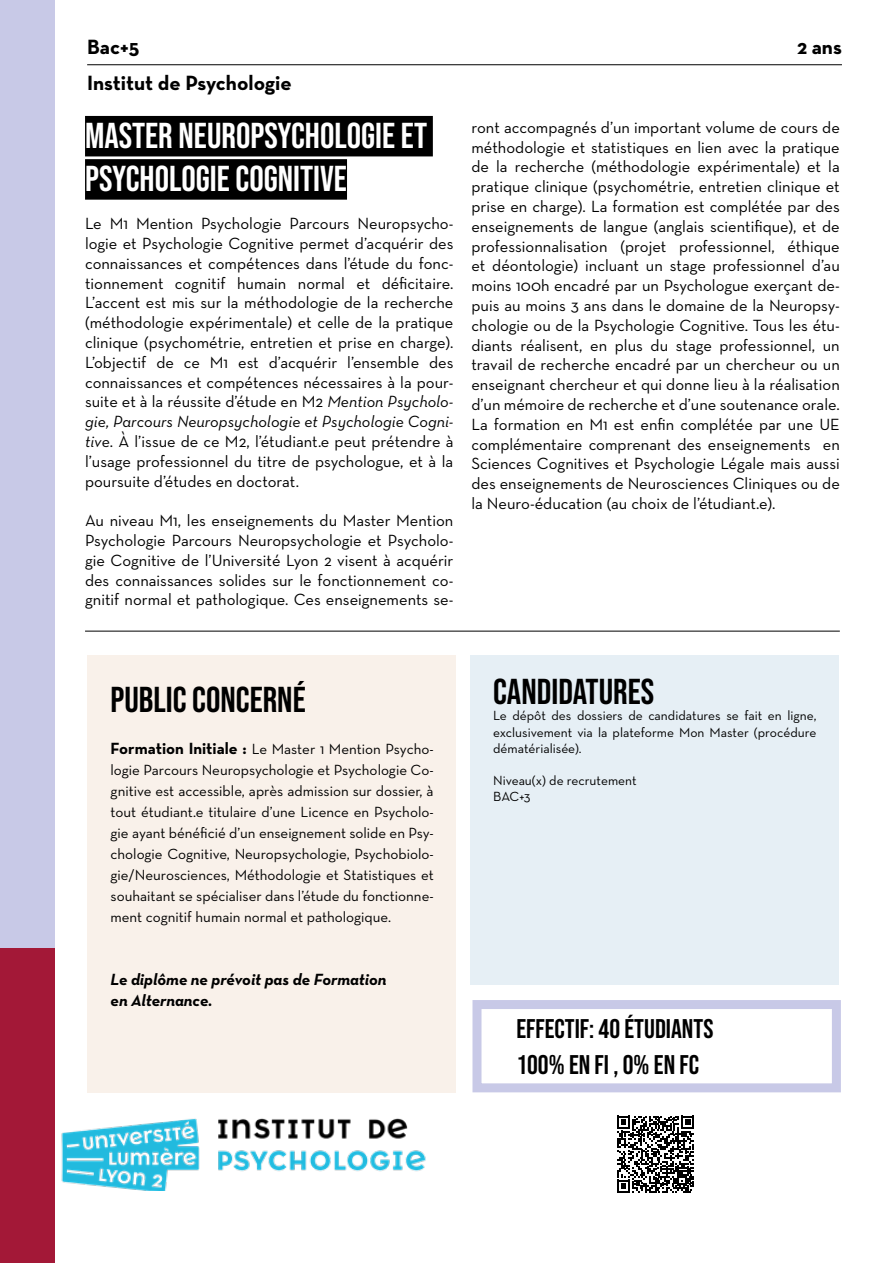
<style>
.page{position:relative;width:893px;height:1263px;background:#fff}
.page>*{position:absolute;margin:0;border:0;box-sizing:border-box;transform-origin:0 0}
.t1{font:36px/43.2px "Bebas Neue";color:#fff}
.t2{font:36px "Bebas Neue";color:#000}
.t3{font:27px/36px "Bebas Neue";color:#000}
.t4{font:700 21px/36.6px "Neutra Text";color:#000}
.t5{font:16.5px/19.8px "Neutra Text";color:#000;text-align:justify}
.t6{font:italic 700 16.5px/21px "Neutra Text";color:#000}
.t7{font:15px/21px "Neutra Text";color:#000;text-align:justify}
.t8{font:13.5px/16.2px "Neutra Text";color:#000;text-align:justify}
.s1{font-style:italic}
.s2{font-weight:700;font-size:16.5px}
</style>
<div class="page">
<div style="left:0;top:0;width:54px;height:1263px;background:#c8c9e7"></div>
<div style="left:0;top:948px;width:54px;height:315px;background:#a31837"></div>
<hr style="left:87px;top:64px;width:755px;height:1px;background:#000">
<hr style="left:85px;top:631px;width:755px;height:1px;background:#000">
<div style="left:85px;top:116px;width:348px;height:40px;background:#000"></div>
<div style="left:85px;top:159px;width:262px;height:41px;background:#000"></div>
<div style="left:87px;top:655px;width:369px;height:437px;background:#f9f1ea"></div>
<div style="left:471px;top:655px;width:368px;height:329px;background:#e6eff5"></div>
<div style="left:472px;top:1000px;width:369px;height:92px;border:9px solid #c8c9e7"></div>
<svg style="left:617px;top:1116px;width:77px;height:77px"></svg>
<img style="left:54px;top:1108px;width:372px;height:83px">
<p class="t4" style="left:87px;top:28px;width:206px">Bac+5<br>Institut de Psychologie</p>
<p class="t4" style="left:797px;top:28px;width:46px">2 ans</p>
<h1 class="t1" style="left:85px;top:114px;width:344px">MASTER NEUROPSYCHOLOGIE ET<br>PSYCHOLOGIE COGNITIVE</h1>
<p class="t5" style="left:85px;top:213px;width:370px">Le M1 Mention Psychologie Parcours Neuropsycho&shy;logie et Psychologie Cognitive permet d’acquérir des connaissances et compétences dans l’étude du fonc&shy;tionnement cognitif humain normal et déficitaire.<br>L’accent est mis sur la méthodologie de la recherche (méthodologie expérimentale) et celle de la pratique clinique (psychométrie, entretien et prise en charge).<br>L’objectif de ce M1 est d’acquérir l’ensemble des connaissances et compétences nécessaires à la pour&shy;suite et à la réussite d’étude en M2 <span class="s1">Mention Psycholo&shy;gie, Parcours Neuropsychologie et Psychologie Cogni&shy;tive</span>. À l’issue de ce M2, l’étudiant.e peut prétendre à l’usage professionnel du titre de psychologue, et à la poursuite d’études en doctorat.</p>
<p class="t5" style="left:85px;top:510px;width:370px">Au niveau M1, les enseignements du Master Mention Psychologie Parcours Neuropsychologie et Psycholo&shy;gie Cognitive de l’Université Lyon 2 visent à acquérir des connaissances solides sur le fonctionnement co&shy;gnitif normal et pathologique. Ces enseignements se-</p>
<p class="t5" style="left:471px;top:117px;width:370px">ront accompagnés d’un important volume de cours de méthodologie et statistiques en lien avec la pratique de la recherche (méthodologie expérimentale) et la pratique clinique (psychométrie, entretien clinique et prise en charge). La formation est complétée par des enseignements de langue (anglais scientifique), et de professionnalisation (projet professionnel, éthique et déontologie) incluant un stage professionnel d’au moins 100h encadré par un Psychologue exerçant de&shy;puis au moins 3 ans dans le domaine de la Neuropsy&shy;chologie ou de la Psychologie Cognitive. Tous les étu&shy;diants réalisent, en plus du stage professionnel, un travail de recherche encadré par un chercheur ou un enseignant chercheur et qui donne lieu à la réalisation d’un mémoire de recherche et d’une soutenance orale.<br>La formation en M1 est enfin complétée par une UE complémentaire comprenant des enseignements en Sciences Cognitives et Psychologie Légale mais aussi des enseignements de Neurosciences Cliniques ou de la Neuro-éducation (au choix de l’étudiant.e).</p>
<h1 class="t2" style="left:111px;top:679px;width:197px">PUBLIC CONCERNÉ</h1>
<p class="t7" style="left:111px;top:738px;width:325px"><span class="s2">Formation Initiale :</span> Le Master 1 Mention Psycho&shy;logie Parcours Neuropsychologie et Psychologie Co&shy;gnitive est accessible, après admission sur dossier, à tout étudiant.e titulaire d’une Licence en Psycholo&shy;gie ayant bénéficié d’un enseignement solide en Psy&shy;chologie Cognitive, Neuropsychologie, Psychobiolo&shy;gie/Neurosciences, Méthodologie et Statistiques et souhaitant se spécialiser dans l’étude du fonctionne&shy;ment cognitif humain normal et pathologique.</p>
<p class="t6" style="left:111px;top:968px;width:278px">Le diplôme ne prévoit pas de Formation en Alternance.</p>
<h1 class="t2" style="left:493px;top:671px;width:163px">CANDIDATURES</h1>
<p class="t8" style="left:493px;top:707px;width:325px">Le dépôt des dossiers de candidatures se fait en ligne, exclusivement via la plateforme Mon Master (procédure dématérialisée).</p>
<p class="t8" style="left:493px;top:772px;width:145px">Niveau(x) de recrutement<br>BAC+3</p>
<h2 class="t3" style="left:516px;top:1010px;width:198px">EFFECTIF: 40 ÉTUDIANTS<br>100% EN FI , 0% EN FC</h2>
</div>
